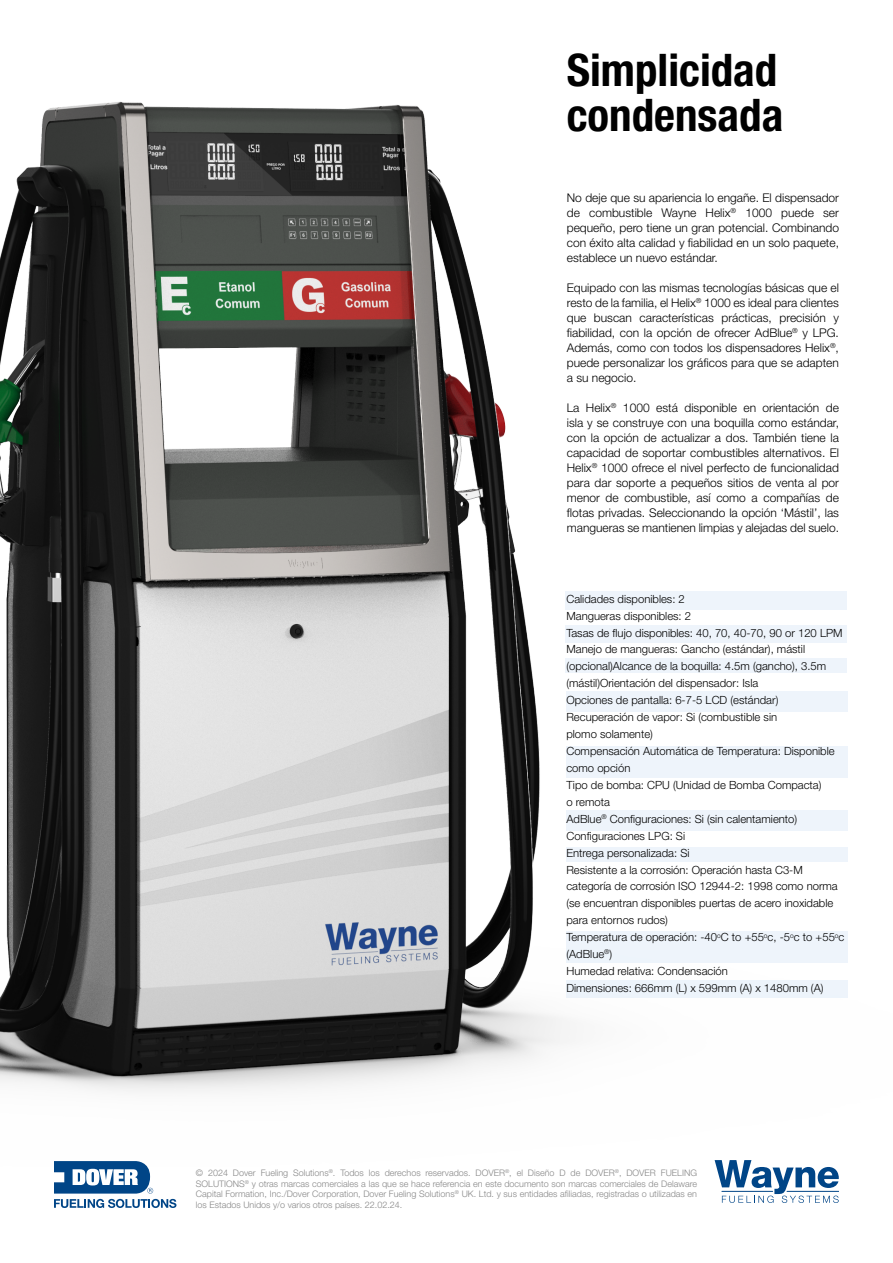
<style>
.page{position:relative;width:893px;height:1263px;background:#fff}
.page>*{position:absolute;margin:0;border:0;box-sizing:border-box;transform-origin:0 0}
.t1{font:700 condensed 45px/45px "Helvetica Neue LT Std";color:#000}
.t2{font:300 12px/15px "Helvetica Neue LT Std";color:#000;text-align:justify}
.t3{font:300 11.25px/17px "Helvetica Neue LT Std";color:#000}
.t4{font:300 9px/10.8px "Helvetica Neue LT Std";color:#878787;text-align:justify}
</style>
<div class="page">
<img style="left:0;top:101px;width:848px;height:1060px">
<div style="left:566px;top:746px;width:282px;height:31px;background:#eef4fb"></div>
<div style="left:566px;top:691px;width:282px;height:21px;background:#eef4fb"></div>
<div style="left:566px;top:591px;width:281px;height:19px;background:#eef4fb"></div>
<div style="left:566px;top:625px;width:281px;height:17px;background:#eef4fb"></div>
<div style="left:566px;top:658px;width:281px;height:15px;background:#eef4fb"></div>
<div style="left:566px;top:931px;width:282px;height:31px;background:#eef4fb"></div>
<div style="left:566px;top:980px;width:282px;height:18px;background:#edf4fb"></div>
<div style="left:566px;top:810px;width:282px;height:21px;background:#eef4fb"></div>
<div style="left:566px;top:847px;width:282px;height:15px;background:#eef4fb"></div>
<svg style="left:54px;top:1161px;width:122px;height:47px"></svg>
<svg style="left:715px;top:1160px;width:124px;height:43px"></svg>
<h1 class="t1" style="left:567px;top:47px;width:218px">Simplicidad condensada</h1>
<p class="t2" style="left:567px;top:190px;width:274px">No deje que su apariencia lo engañe. El dispensador de combustible Wayne Helix<sup>®</sup> 1000 puede ser pequeño, pero tiene un gran potencial. Combinando con éxito alta calidad y fiabilidad en un solo paquete, establece un nuevo estándar.</p>
<p class="t2" style="left:567px;top:280px;width:274px">Equipado con las mismas tecnologías básicas que el resto de la familia, el Helix<sup>®</sup> 1000 es ideal para clientes que buscan características prácticas, precisión y fiabilidad, con la opción de ofrecer AdBlue<sup>®</sup> y LPG.<br>Además, como con todos los dispensadores Helix<sup>®</sup>, puede personalizar los gráficos para que se adapten a su negocio.</p>
<p class="t2" style="left:567px;top:400px;width:274px">La Helix<sup>®</sup> 1000 está disponible en orientación de isla y se construye con una boquilla como estándar, con la opción de actualizar a dos. También tiene la capacidad de soportar combustibles alternativos. El Helix<sup>®</sup> 1000 ofrece el nivel perfecto de funcionalidad para dar soporte a pequeños sitios de venta al por menor de combustible, así como a compañías de flotas privadas. Seleccionando la opción ‘Mástil’, las mangueras se mantienen limpias y alejadas del suelo.</p>
<p class="t3" style="left:566px;top:590px;width:280px">Calidades disponibles: 2<br>Mangueras disponibles: 2<br>Tasas de flujo disponibles: 40, 70, 40-70, 90 or 120 LPM Manejo de mangueras: Gancho (estándar), mástil (opcional)Alcance de la boquilla: 4.5m (gancho), 3.5m (mástil)Orientación del dispensador: Isla<br>Opciones de pantalla: 6-7-5 LCD (estándar)<br>Recuperación de vapor: Si (combustible sin<br>plomo solamente)<br>Compensación Automática de Temperatura: Disponible como opción<br>Tipo de bomba: CPU (Unidad de Bomba Compacta)<br>o remota<br>AdBlue<sup>®</sup> Configuraciones: Si (sin calentamiento)<br>Configuraciones LPG: Si<br>Entrega personalizada: Si<br>Resistente a la corrosión: Operación hasta C3-M categoría de corrosión ISO 12944-2: 1998 como norma (se encuentran disponibles puertas de acero inoxidable para entornos rudos)<br>Temperatura de operación: -40<sup>o</sup>C to +55<sup>o</sup>c, -5<sup>o</sup>c to +55<sup>o</sup>c (AdBlue<sup>®</sup>)<br>Humedad relativa: Condensación<br>Dimensiones: 666mm (L) x 599mm (A) x 1480mm (A)</p>
<p class="t4" style="left:196px;top:1167px;width:503px">© 2024 Dover Fueling Solutions<sup>®</sup>. Todos los derechos reservados. DOVER<sup>®</sup>, el Diseño D de DOVER<sup>®</sup>, DOVER FUELING SOLUTIONS<sup>®</sup> y otras marcas comerciales a las que se hace referencia en este documento son marcas comerciales de Delaware Capital Formation, Inc./Dover Corporation, Dover Fueling Solutions<sup>®</sup> UK. Ltd. y sus entidades afiliadas, registradas o utilizadas en los Estados Unidos y/o varios otros países. 22.02.24.</p>
</div>
